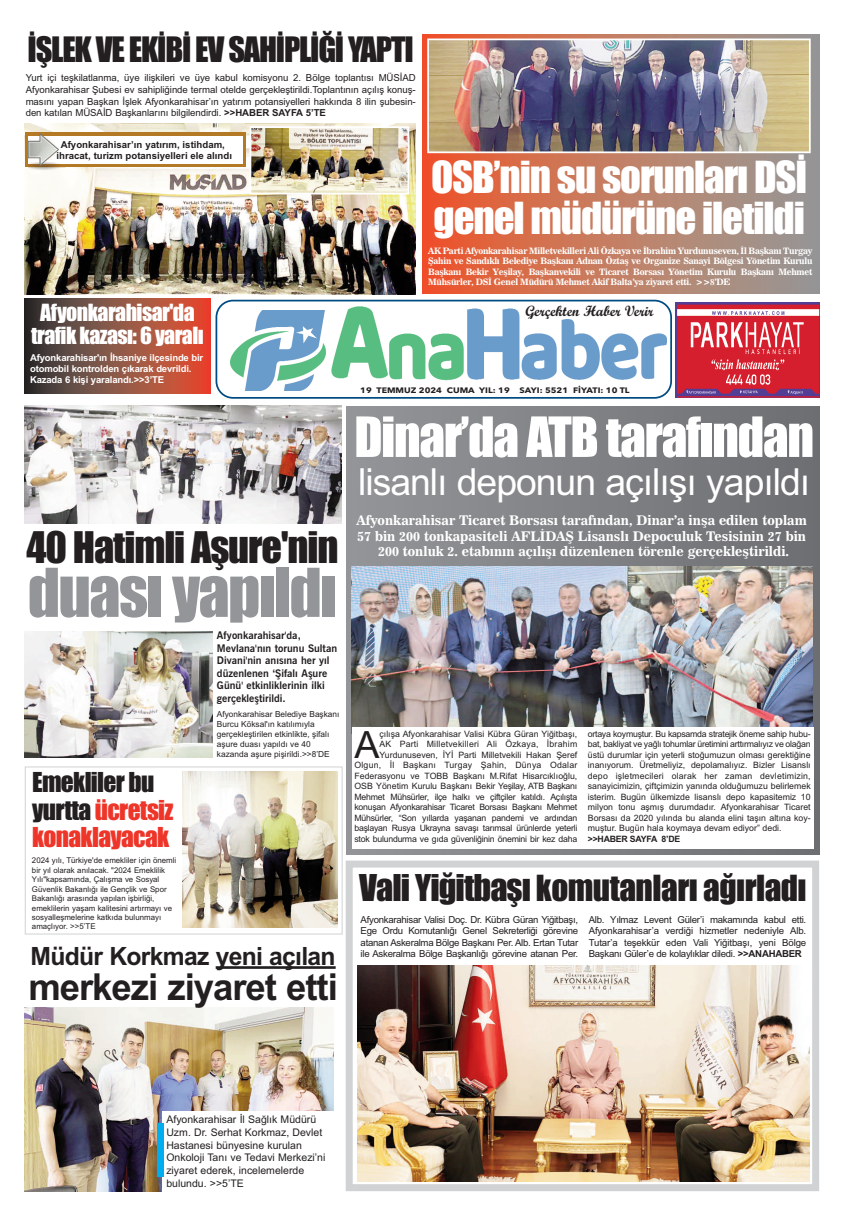
<style>
.page{position:relative;width:844px;height:1216px;background:#fff}
.page>*{position:absolute;margin:0;border:0;box-sizing:border-box;transform-origin:0 0}
.t1{font:62.12px "Impact";letter-spacing:-.025em;color:#939598}
.t2{font:51.27px "Impact";letter-spacing:-.025em;color:#fff}
.t3{font:40.77px/40.2px "Impact";letter-spacing:-.025em;color:#fff}
.t4{font:40.25px "Impact";letter-spacing:-.025em;color:#231f20}
.t5{font:37.54px "Arial";color:#231f20}
.t6{font:37.36px "Arial";letter-spacing:-.03em;color:#fff}
.t7{font:700 37.27px "Arial";letter-spacing:-.03em;color:#231f20}
.t8{font:33.25px "Impact";letter-spacing:-.015em;color:#231f20}
.t9{font:32.38px "Impact";letter-spacing:-.035em;color:#231f20}
.t10{font:25.38px/27.3px "Impact";letter-spacing:-.025em;color:#ee3529}
.t11{font:700 25.2px "Arial";letter-spacing:-.03em;color:#231f20}
.t12{font:21.88px/23.6px "Impact";letter-spacing:-.025em;color:#fff;text-align:center}
.t13{font:14.96px "Script MT Bold";color:#231f20}
.t14{font:13.21px/15.8px "News 706 BT Bold C";color:#fff;text-align:center}
.t15{font:10.5px/12.6px "Arial";color:#231f20}
.t16{font:700 10.5px/12.6px "News Gothic BT";color:#231f20}
.t17{font:9.62px/11.5px "Arial";letter-spacing:-.025em;color:#231f20;text-align:justify}
.t18{font:700 9.62px/11.5px "Arial";color:#231f20;text-align:center}
.t19{font:700 9.54px/11.4px "Arial";letter-spacing:-.015em;color:#fff}
.t20{font:8.75px/10.5px "Arial";letter-spacing:-.025em;color:#231f20;text-align:right}
.t21{font:8.75px/10.5px "Arial";color:#231f20;text-align:justify}
.t22{font:8.75px/10.5px "News 706 BT Bold C";letter-spacing:-.025em;color:#fff;text-align:justify}
.t23{font:700 8.75px "Arial";letter-spacing:-.03em;color:#231f20}
.t24{font:8.31px/10px "Arial";color:#231f20}
.t25{font:7.88px/9.5px "Arial";color:#231f20}
.t26{font:700 7.88px "Avenir Next LT Pro";color:#231f20;scale:1.13 1}
.s1{font-weight:700}
.s2{color:#231f20}
.s3{font-size:34.12px}
</style>
<div class="page">
<img style="left:675px;top:302px;width:144px;height:96px">
<svg style="left:215px;top:300px;width:456px;height:99px"></svg>
<img style="left:230px;top:311px;width:97px;height:79px">
<img style="left:327px;top:303px;width:61px;height:80px">
<img style="left:465px;top:306px;width:58px;height:77px">
<img style="left:388px;top:327px;width:78px;height:56px">
<img style="left:521px;top:319px;width:145px;height:64px">
<div style="left:25px;top:766px;width:317px;height:168px;border:1px solid #d1d2d4"></div>
<img style="left:182px;top:771px;width:155px;height:156px">
<img style="left:25px;top:1007px;width:308px;height:184px">
<hr style="left:216px;top:966px;width:119px;height:2px;background:#231f20">
<img style="left:25px;top:124px;width:390px;height:171px">
<img style="left:252px;top:129px;width:154px;height:62px">
<div style="left:249px;top:126px;width:160px;height:68px;border:2px solid #fff"></div>
<div style="left:25px;top:132px;width:220px;height:35px;background:#b37924"></div>
<div style="left:28px;top:136px;width:215px;height:28px;background:#fff"></div>
<img style="left:28px;top:133px;width:38px;height:37px">
<img style="left:28px;top:136px;width:38px;height:28px">
<div style="left:346px;top:406px;width:473px;height:448px;background:linear-gradient(to right,#949799,#6f7073)"></div>
<svg style="left:25px;top:298px;width:186px;height:96px;background:#8c4d3d"></svg>
<img style="left:25px;top:406px;width:316px;height:117px">
<img style="left:25px;top:632px;width:187px;height:125px">
<div style="left:162px;top:1110px;width:172px;height:81px;background:#fff"></div>
<div style="left:157px;top:1123px;width:7px;height:53px;background:#00aeef"></div>
<div style="left:345px;top:860px;width:474px;height:331px;border:7px solid #d1d2d4"></div>
<img style="left:358px;top:965px;width:451px;height:216px">
<img style="left:352px;top:566px;width:460px;height:161px">
<div style="left:422px;top:35px;width:397px;height:258px;background:linear-gradient(to right,#ef592c,#969f9c)"></div>
<img style="left:430px;top:41px;width:377px;height:109px">
<div style="left:427px;top:38px;width:383px;height:115px;border:2px solid #fff"></div>
<div style="left:352px;top:727px;width:461px;height:121px;background:#fff"></div>
<h3 class="t9" style="left:28px;top:32px;width:388px">İŞLEK VE EKİBİ EV SAHİPLİĞİYAPTI</h3>
<p class="t17" style="left:26px;top:72px;width:391px">Yurt içi teşkilatlanma, üye ilişkileri ve üye kabul komisyonu 2. Bölge toplantısı MÜSİAD Afyonkarahisar Şubesi ev sahipliğinde termal otelde gerçekleştirildi.Toplantının açılış konuş&shy;masını yapan Başkan İşlek Afyonkarahisar’ın yatırım potansiyelleri hakkında 8 ilin şubesin&shy;den katılan MÜSAİD Başkanlarını bilgilendirdi. <span class="s1">&gt;&gt;HABER SAYFA 5’TE</span></p>
<p class="t18" style="left:57px;top:139px;width:177px">Afyonkarahisar’ın yatırım, istihdam, ihracat, turizm potansiyelleri ele alındı</p>
<h3 class="t3" style="left:431px;top:159px;width:378px">OSB’nin su sorunları DSİ genel müdürüne iletildi</h3>
<p class="t22" style="left:428px;top:245px;width:386px">AK Parti Afyonkarahisar Milletvekilleri Ali Özkaya ve İbrahim Yurdunuseven, İl Başkanı Turgay Şahin ve Sandıklı Belediye Başkanı Adnan Öztaş ve Organize Sanayi Bölgesi Yönetim Kurulu Başkanı Bekir Yeşilay, Başkanvekili ve Ticaret Borsası Yönetim Kurulu Başkanı Mehmet Mühsürler, DSİ Genel Müdürü Mehmet Akif Balta’ya ziyaret etti. &gt;&gt;8’DE</p>
<h3 class="t12" style="left:31px;top:301px;width:174px">Afyonkarahisar'da trafik kazası: 6 yaralı</h3>
<p class="t19" style="left:30px;top:351px;width:175px">Afyonkarahisar'ın İhsaniye ilçesinde bir otomobil kontrolden çıkarak devrildi.<br>Kazada 6 kişi yaralandı.&gt;&gt;3’TE</p>
<h3 class="t4" style="left:26px;top:525px;width:313px">40 Hatimli Aşure'nin</h3>
<h1 class="t1" style="left:28px;top:559px;width:311px">duası yapıldı</h1>
<p class="t16" style="left:217px;top:629px;width:122px">Afyonkarahisar'da,<br>Mevlana'nın torunu Sultan<br>Divani'nin anısına her yıl düzenlenen ‘Şifalı Aşure<br>Günü' etkinliklerinin ilki gerçekleştirildi.</p>
<p class="t24" style="left:217px;top:709px;width:124px">Afyonkarahisar Belediye Başkanı<br>Burcu Köksal'ın katılımıyla gerçekleştirilen etkinlikte, şifalı aşure duası yapıldı ve 40 kazanda aşure pişirildi.&gt;&gt;8’DE</p>
<h3 class="t10" style="left:32px;top:769px;width:143px"><span class="s2">Emekliler bu yurtta</span> ücretsiz konaklayacak</h3>
<p class="t25" style="left:32px;top:855px;width:146px">2024 yılı, Türkiye'de emekliler için önemli bir yıl olarak anılacak. "2024 Emeklilik Yılı"kapsamında, Çalışma ve Sosyal Güvenlik Bakanlığı ile Gençlik ve Spor Bakanlığı arasında yapılan işbirliği, emeklilerin yaşam kalitesini artırmayı ve sosyalleşmelerine katkıda bulunmayı amaçlıyor. &gt;&gt;5’TE</p>
<h3 class="t11" style="left:31px;top:941px;width:306px">Müdür Korkmaz yeni açılan</h3>
<h3 class="t7" style="left:28px;top:965px;width:311px">merkezi ziyaret etti</h3>
<h3 class="t13" style="left:525px;top:302px;width:130px">Gerçekten Haber Verir</h3>
<p class="t26" style="left:360px;top:387px;width:240px">19 TEMMUZ 2024 CUMA YIL: 19 SAYI: 5521 FİYATI: 10 TL</p>
<h2 class="t2" style="left:354px;top:409px;width:461px">Dinar’da ATB tarafından</h2>
<h3 class="t6" style="left:358px;top:460px;width:453px">lisanlı deponun açılışı yapıldı</h3>
<h3 class="t14" style="left:356px;top:512px;width:452px">Afyonkarahisar Ticaret Borsası tarafından, Dinar’a inşa edilen toplam<br>57 bin 200 tonkapasiteli AFLİDAŞ Lisanslı Depoculuk Tesisinin 27 bin<br>200 tonluk 2. etabının açılışı düzenlenen törenle gerçekleştirildi.</h3>
<p class="t20" style="left:354px;top:728px;width:224px">çılışa Afyonkarahisar Valisi Kübra Güran Yiğitbaşı,<br>AK Parti Milletvekilleri Ali Özkaya, İbrahim Yurdunuseven, İYİ Parti Milletvekili Hakan Şeref Olgun, İl Başkanı Turgay Şahin, Dünya Odalar Federasyonu ve TOBB Başkanı M.Rifat Hisarcıklıoğlu, OSB Yönetim Kurulu Başkanı Bekir Yeşilay, ATB Başkanı Mehmet Mühsürler, ilçe halkı ve çiftçiler katıldı. Açılışta konuşan Afyonkarahisar Ticaret Borsası Başkanı Mehmet Mühsürler, “Son yıllarda yaşanan pandemi ve ardından başlayan Rusya Ukrayna savaşı tarımsal ürünlerde yeterli stok bulundurma ve gıda güvenliğinin önemini bir kez daha</p>
<p class="t21" style="left:587px;top:728px;width:224px">ortaya koymuştur. Bu kapsamda stratejik öneme sahip hubu&shy;bat, bakliyat ve yağlı tohumlar üretimini arttırmalıyız ve olağan üstü durumlar için yeterli stoğumuzun olması gerektiğine inanıyorum. Üretmeliyiz, depolamalıyız. Bizler Lisanslı depo işletmecileri olarak her zaman devletimizin, sanayicimizin, çiftçimizin yanında olduğumuzu belirlemek isterim. Bugün ülkemizde lisanslı depo kapasitemiz 10 milyon tonu aşmış durumdadır. Afyonkarahisar Ticaret Borsası da 2020 yılında bu alanda elini taşın altına koy&shy;muştur. Bugün hala koymaya devam ediyor” dedi.</p>
<h3 class="t5" style="left:354px;top:722px;width:27px">A</h3>
<p class="t23" style="left:587px;top:833px;width:94px">&gt;&gt;HABER SAYFA 8’DE</p>
<h3 class="t8" style="left:359px;top:869px;width:449px"><span class="s3">Vali Yiğitbaşı</span> komutanları ağırladı</h3>
<p class="t17" style="left:360px;top:913px;width:219px">Afyonkarahisar Valisi Doç. Dr. Kübra Güran Yiğitbaşı, Ege Ordu Komutanlığı Genel Sekreterliği görevine atanan Askeralma Bölge Başkanı Per. Alb. Ertan Tutar ile Askeralma Bölge Başkanlığı görevine atanan Per.</p>
<p class="t17" style="left:588px;top:913px;width:219px">Alb. Yılmaz Levent Güler’i makamında kabul etti.<br>Afyonkarahisar’a verdiği hizmetler nedeniyle Alb.<br>Tutar’a teşekkür eden Vali Yiğitbaşı, yeni Bölge Başkanı Güler’e de kolaylıklar diledi. <span class="s1">&gt;&gt;ANAHABER</span></p>
<p class="t15" style="left:166px;top:1113px;width:160px">Afyonkarahisar İl Sağlık Müdürü<br>Uzm. Dr. Serhat Korkmaz, Devlet<br>Hastanesi bünyesine kurulan<br>Onkoloji Tanı ve Tedavi Merkezi’ni ziyaret ederek, incelemelerde bulundu. &gt;&gt;5’TE</p>
</div>
